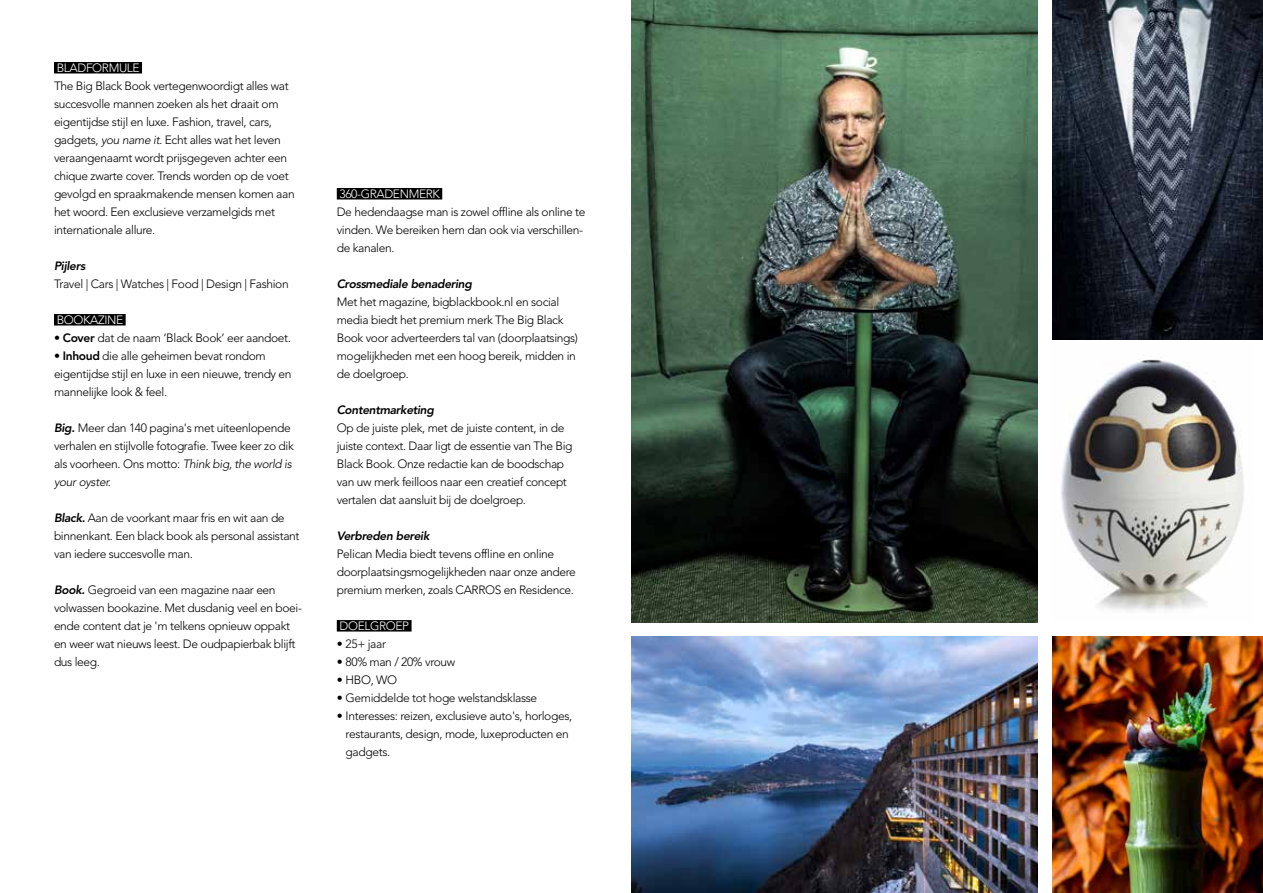
<style>
.page{position:relative;width:1263px;height:893px;background:#fff}
.page>*{position:absolute;margin:0;border:0;box-sizing:border-box;transform-origin:0 0}
.t1{font:300 12px/18px "Avenir LT Std";letter-spacing:-.03em;color:#000}
.t2{font:italic 800 12px "Avenir LT Std";letter-spacing:-.03em;color:#000}
.t3{font:300 12px "Avenir LT Std";letter-spacing:-.03em;color:#fff}
.s1{font-style:italic}
.s2{font-weight:800}
.s3{font-weight:800;font-style:italic}
</style>
<div class="page">
<img style="left:631px;top:0;width:406px;height:622px">
<img style="left:631px;top:636px;width:406px;height:257px">
<img style="left:1052px;top:0;width:211px;height:340px">
<img style="left:1052px;top:636px;width:211px;height:257px">
<div style="left:54px;top:62px;width:88px;height:11px;background:#000"></div>
<div style="left:54px;top:314px;width:72px;height:11px;background:#000"></div>
<div style="left:337px;top:188px;width:105px;height:11px;background:#000"></div>
<div style="left:337px;top:620px;width:75px;height:11px;background:#000"></div>
<img style="left:1061px;top:359px;width:183px;height:252px">
<p class="t3" style="left:57px;top:61px;width:84px">BLADFORMULE</p>
<p class="t1" style="left:54px;top:77px;width:242px">The Big Black Book vertegenwoordigt alles wat succesvolle mannen zoeken als het draait om eigentijdse stijl en luxe. Fashion, travel, cars, gadgets, <span class="s1">you name it.</span> Echt alles wat het leven veraangenaamt wordt prijsgegeven achter een chique zwarte cover. Trends worden op de voet gevolgd en spraakmakende mensen komen aan het woord. Een exclusieve verzamelgids met internationale allure.</p>
<p class="t2" style="left:54px;top:259px;width:33px">Pijlers</p>
<p class="t1" style="left:54px;top:275px;width:236px">Travel | Cars | Watches | Food | Design | Fashion</p>
<p class="t3" style="left:57px;top:313px;width:68px">BOOKAZINE</p>
<p class="t1" style="left:54px;top:329px;width:238px">• <span class="s2">Cover</span> dat de naam ‘Black Book’ eer aandoet.</p>
<p class="t1" style="left:54px;top:347px;width:239px">• <span class="s2">Inhoud</span> die alle geheimen bevat rondom eigentijdse stijl en luxe in een nieuwe, trendy en mannelijke look &amp; feel.</p>
<p class="t1" style="left:54px;top:419px;width:241px"><span class="s3">Big.</span> Meer dan 140 pagina's met uiteenlopende verhalen en stijlvolle fotografie. Twee keer zo dik als voorheen. Ons motto: <span class="s1">Think big, the world is your oyster.</span></p>
<p class="t1" style="left:54px;top:509px;width:247px"><span class="s3">Black.</span> Aan de voorkant maar fris en wit aan de binnenkant. Een black book als personal assistant van iedere succesvolle man.</p>
<p class="t1" style="left:54px;top:581px;width:250px"><span class="s3">Book.</span> Gegroeid van een magazine naar een volwassen bookazine. Met dusdanig veel en boei&shy;ende content dat je 'm telkens opnieuw oppakt en weer wat nieuws leest. De oudpapierbak blijft dus leeg.</p>
<p class="t3" style="left:340px;top:187px;width:102px">360-GRADENMERK</p>
<p class="t1" style="left:337px;top:203px;width:250px">De hedendaagse man is zowel offline als online te vinden. We bereiken hem dan ook via verschillen&shy;de kanalen.</p>
<p class="t2" style="left:337px;top:277px;width:137px">Crossmediale benadering</p>
<p class="t1" style="left:337px;top:293px;width:243px">Met het magazine, bigblackbook.nl en social media biedt het premium merk The Big Black Book voor adverteerders tal van (doorplaatsings) mogelijkheden met een hoog bereik, midden in de doelgroep.</p>
<p class="t2" style="left:337px;top:403px;width:99px">Contentmarketing</p>
<p class="t1" style="left:337px;top:419px;width:237px">Op de juiste plek, met de juiste content, in de juiste context. Daar ligt de essentie van The Big Black Book. Onze redactie kan de boodschap van uw merk feilloos naar een creatief concept vertalen dat aansluit bij de doelgroep.</p>
<p class="t2" style="left:337px;top:529px;width:94px">Verbreden bereik</p>
<p class="t1" style="left:337px;top:545px;width:241px">Pelican Media biedt tevens offline en online doorplaatsingsmogelijkheden naar onze andere premium merken, zoals CARROS en Residence.</p>
<p class="t3" style="left:340px;top:619px;width:71px">DOELGROEP</p>
<p class="t1" style="left:337px;top:635px;width:51px"><span class="s2">•</span> 25+ jaar</p>
<p class="t1" style="left:337px;top:653px;width:120px"><span class="s2">•</span> 80% man / 20% vrouw</p>
<p class="t1" style="left:337px;top:671px;width:62px"><span class="s2">•</span> HBO, WO</p>
<p class="t1" style="left:337px;top:689px;width:202px"><span class="s2">•</span> Gemiddelde tot hoge welstandsklasse</p>
<p class="t1" style="left:346px;top:707px;width:228px;text-indent:-9px"><span class="s2">•</span> Interesses: reizen, exclusieve auto's, horloges, restaurants, design, mode, luxeproducten en gadgets.</p>
</div>
